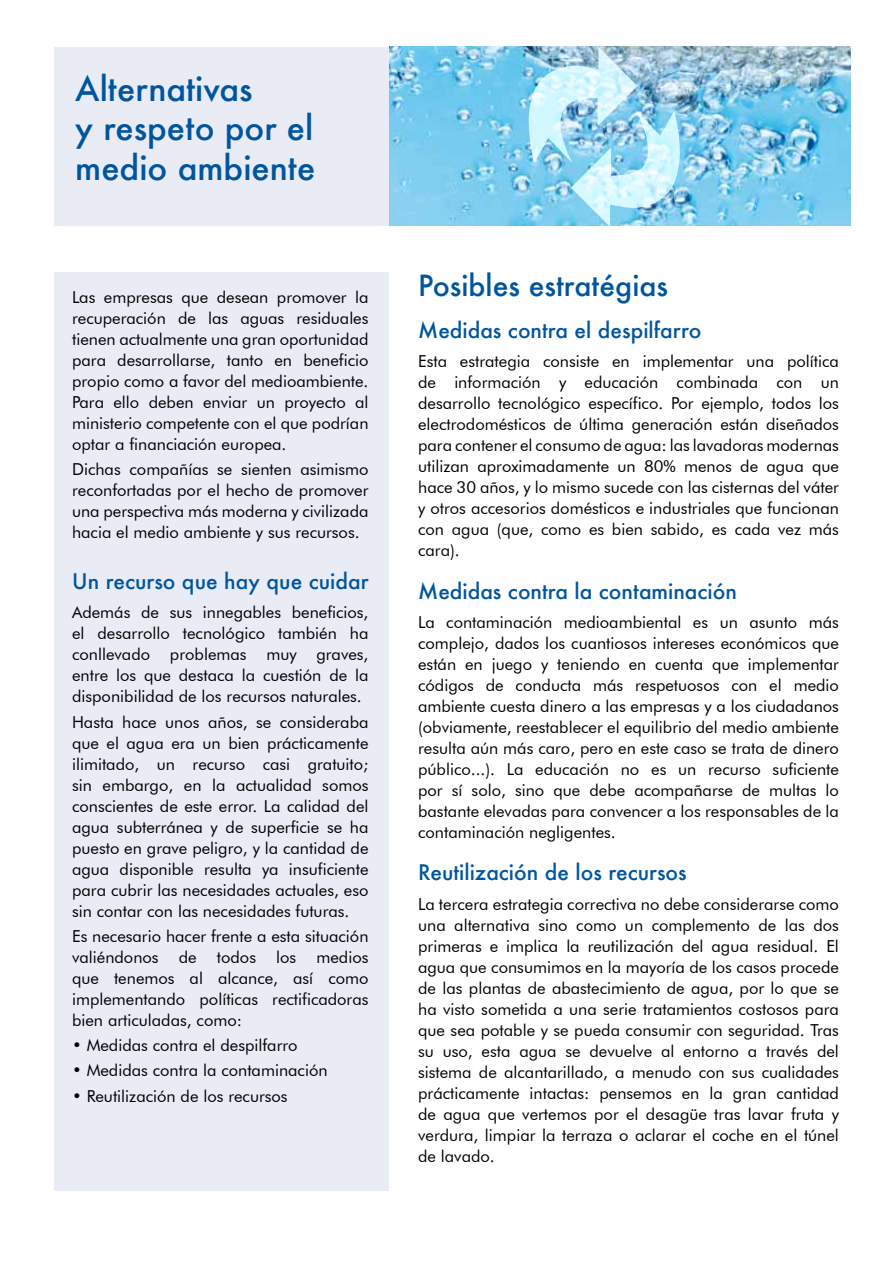
<style>
.page{position:relative;width:893px;height:1263px;background:#fff}
.page>*{position:absolute;margin:0;border:0;box-sizing:border-box;transform-origin:0 0}
.t1{font:500 33px/39.6px "Futura";color:#00559f}
.t2{font:500 28.5px "Futura";color:#00559f}
.t3{font:500 21px "Futura";color:#00559f}
.t4{font:16.5px/21px "Futura BT";color:#000;text-align:justify}
</style>
<div class="page">
<img style="left:389px;top:47px;width:461px;height:178px">
<img style="left:528px;top:47px;width:152px;height:178px">
<div style="left:54px;top:272px;width:334px;height:919px;background:#e9ebf5"></div>
<div style="left:54px;top:47px;width:334px;height:178px;background:#e9ebf5"></div>
<h1 class="t1" style="left:75px;top:68px;width:242px">Alternativas<br>y respeto por el medio ambiente</h1>
<p class="t4" style="left:72px;top:287px;width:298px">Las empresas que desean promover la recuperación de las aguas residuales tienen actualmente una gran oportunidad para desarrollarse, tanto en beneficio propio como a favor del medioambiente.<br>Para ello deben enviar un proyecto al ministerio competente con el que podrían optar a financiación europea.</p>
<p class="t4" style="left:72px;top:459px;width:298px">Dichas compañías se sienten asimismo reconfortadas por el hecho de promover una perspectiva más moderna y civilizada hacia el medio ambiente y sus recursos.</p>
<p class="t3" style="left:72px;top:567px;width:298px">Un recurso que hay que cuidar</p>
<p class="t4" style="left:72px;top:602px;width:298px">Además de sus innegables beneficios, el desarrollo tecnológico también ha conllevado problemas muy graves, entre los que destaca la cuestión de la disponibilidad de los recursos naturales.</p>
<p class="t4" style="left:72px;top:711px;width:298px">Hasta hace unos años, se consideraba que el agua era un bien prácticamente ilimitado, un recurso casi gratuito; sin embargo, en la actualidad somos conscientes de este error. La calidad del agua subterránea y de superficie se ha puesto en grave peligro, y la cantidad de agua disponible resulta ya insuficiente para cubrir las necesidades actuales, eso sin contar con las necesidades futuras.</p>
<p class="t4" style="left:72px;top:925px;width:298px">Es necesario hacer frente a esta situación valiéndonos de todos los medios que tenemos al alcance, así como implementando políticas rectificadoras bien articuladas, como:</p>
<p class="t4" style="left:72px;top:1035px;width:227px">• Medidas contra el despilfarro</p>
<p class="t4" style="left:72px;top:1060px;width:257px">• Medidas contra la contaminación</p>
<p class="t4" style="left:72px;top:1085px;width:217px">• Reutilización de los recursos</p>
<h2 class="t2" style="left:418px;top:266px;width:252px">Posibles estratégias</h2>
<p class="t3" style="left:418px;top:316px;width:285px">Medidas contra el despilfarro</p>
<p class="t4" style="left:418px;top:351px;width:422px">Esta estrategia consiste en implementar una política de información y educación combinada con un desarrollo tecnológico específico. Por ejemplo, todos los electrodomésticos de última generación están diseñados para contener el consumo de agua: las lavadoras modernas utilizan aproximadamente un 80% menos de agua que hace 30 años, y lo mismo sucede con las cisternas del váter y otros accesorios domésticos e industriales que funcionan con agua (que, como es bien sabido, es cada vez más cara).</p>
<p class="t3" style="left:418px;top:576px;width:320px">Medidas contra la contaminación</p>
<p class="t4" style="left:418px;top:612px;width:422px">La contaminación medioambiental es un asunto más complejo, dados los cuantiosos intereses económicos que están en juego y teniendo en cuenta que implementar códigos de conducta más respetuosos con el medio ambiente cuesta dinero a las empresas y a los ciudadanos (obviamente, reestablecer el equilibrio del medio ambiente resulta aún más caro, pero en este caso se trata de dinero público...). La educación no es un recurso suficiente por sí solo, sino que debe acompañarse de multas lo bastante elevadas para convencer a los responsables de la contaminación negligentes.</p>
<p class="t3" style="left:418px;top:858px;width:270px">Reutilización de los recursos</p>
<p class="t4" style="left:418px;top:893px;width:422px">La tercera estrategia correctiva no debe considerarse como una alternativa sino como un complemento de las dos primeras e implica la reutilización del agua residual. El agua que consumimos en la mayoría de los casos procede de las plantas de abastecimiento de agua, por lo que se ha visto sometida a una serie tratamientos costosos para que sea potable y se pueda consumir con seguridad. Tras su uso, esta agua se devuelve al entorno a través del sistema de alcantarillado, a menudo con sus cualidades prácticamente intactas: pensemos en la gran cantidad de agua que vertemos por el desagüe tras lavar fruta y verdura, limpiar la terraza o aclarar el coche en el túnel de lavado.</p>
</div>
